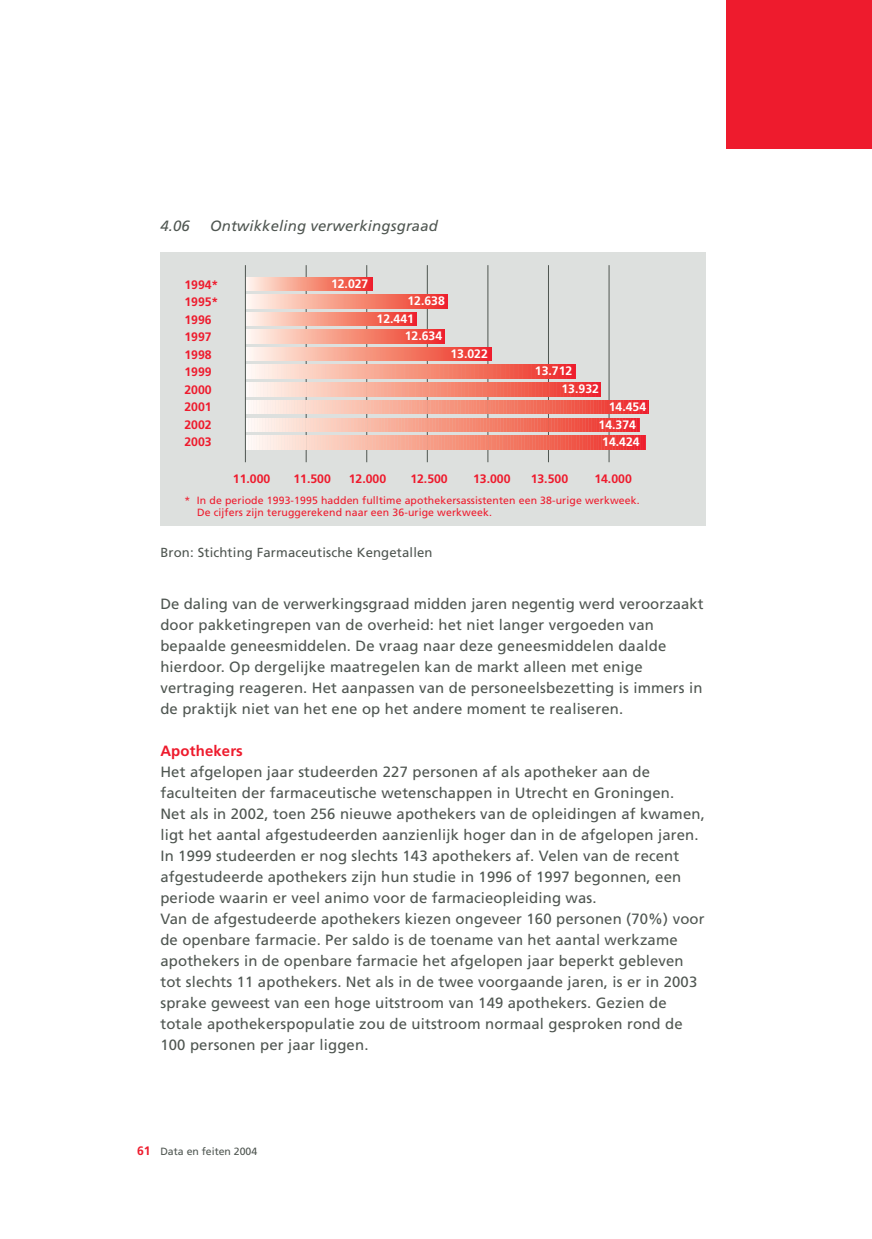
<style>
.page{position:relative;width:872px;height:1239px;background:#fff}
.page>*{position:absolute;margin:0;border:0;box-sizing:border-box;transform-origin:0 0}
.t1{font:14.88px/21px "Frutiger";letter-spacing:.01em;color:#4f5651}
.t2{font:italic 14.88px "Frutiger";letter-spacing:.01em;color:#4f5651}
.t3{font:700 14.88px "Frutiger";letter-spacing:.01em;color:#ee1b2d}
.t4{font:13.12px "Frutiger";letter-spacing:.01em;color:#4f5651}
.t5{font:700 12.25px/17.5px "Frutiger";color:#ee1b2d}
.t6{font:700 12.25px/17.5px "Frutiger";color:#fff}
.t7{font:10.5px/12.6px "Frutiger";letter-spacing:.01em;color:#ee1b2d}
.t8{font:10.5px "Frutiger";color:#4f5651}
.s1{font-weight:700;font-size:12.25px;color:#ee1b2d}
</style>
<div class="page">
<div style="left:726px;top:0;width:146px;height:149px;background:#ee1b2d"></div>
<div style="left:160px;top:252px;width:546px;height:273px;background:#dde0de"></div>
<hr style="left:306px;top:265px;width:1px;height:197px;background:#4f5651">
<hr style="left:366px;top:265px;width:1px;height:197px;background:#4f5651">
<hr style="left:427px;top:265px;width:1px;height:197px;background:#4f5651">
<hr style="left:487px;top:265px;width:1px;height:197px;background:#4f5651">
<hr style="left:548px;top:265px;width:1px;height:197px;background:#4f5651">
<hr style="left:608px;top:265px;width:1px;height:197px;background:#4f5651">
<svg style="left:246px;top:277px;width:403px;height:172px"></svg>
<hr style="left:245px;top:265px;width:1px;height:197px;background:#4f5651">
<p class="t2" style="left:160px;top:220px;width:31px">4.06</p>
<p class="t2" style="left:210px;top:220px;width:229px">Ontwikkeling verwerkingsgraad</p>
<p class="t5" style="left:184px;top:277px;width:36px">1994*<br>1995*<br>1996<br>1997<br>1998<br>1999<br>2000<br>2001<br>2002<br>2003</p>
<p class="t6" style="left:331px;top:275px;width:39px">12.027</p>
<p class="t6" style="left:376px;top:293px;width:70px;text-indent:31px">12.638<br>12.441</p>
<p class="t6" style="left:405px;top:328px;width:39px">12.634</p>
<p class="t6" style="left:450px;top:345px;width:39px">13.022</p>
<p class="t6" style="left:561px;top:363px;width:39px;line-height:18px;text-indent:-27px">13.712<br>13.932</p>
<p class="t6" style="left:608px;top:398px;width:39px">14.454</p>
<p class="t6" style="left:598px;top:417px;width:39px">14.374</p>
<p class="t6" style="left:602px;top:434px;width:39px">14.424</p>
<p class="t5" style="left:233px;top:471px;width:39px">11.000</p>
<p class="t5" style="left:293px;top:471px;width:39px">11.500</p>
<p class="t5" style="left:349px;top:471px;width:39px">12.000</p>
<p class="t5" style="left:410px;top:471px;width:39px">12.500</p>
<p class="t5" style="left:473px;top:471px;width:39px">13.000</p>
<p class="t5" style="left:530px;top:471px;width:39px">13.500</p>
<p class="t5" style="left:594px;top:471px;width:39px">14.000</p>
<p class="t7" style="left:197px;top:495px;width:444px;text-indent:-12px">* In de periode 1993-1995 hadden fulltime apothekersassistenten een 38-urige werkweek.<br>De cijfers zijn teruggerekend naar een 36-urige werkweek.</p>
<p class="t4" style="left:160px;top:547px;width:274px">Bron: Stichting Farmaceutische Kengetallen</p>
<p class="t1" style="left:160px;top:594px;width:545px">De daling van de verwerkingsgraad midden jaren negentig werd veroorzaakt door pakketingrepen van de overheid: het niet langer vergoeden van bepaalde geneesmiddelen. De vraag naar deze geneesmiddelen daalde hierdoor. Op dergelijke maatregelen kan de markt alleen met enige vertraging reageren. Het aanpassen van de personeelsbezetting is immers in de praktijk niet van het ene op het andere moment te realiseren.</p>
<p class="t3" style="left:160px;top:745px;width:84px">Apothekers</p>
<p class="t1" style="left:160px;top:762px;width:546px">Het afgelopen jaar studeerden 227 personen af als apotheker aan de faculteiten der farmaceutische wetenschappen in Utrecht en Groningen.<br>Net als in 2002, toen 256 nieuwe apothekers van de opleidingen af kwamen, ligt het aantal afgestudeerden aanzienlijk hoger dan in de afgelopen jaren.<br>In 1999 studeerden er nog slechts 143 apothekers af. Velen van de recent afgestudeerde apothekers zijn hun studie in 1996 of 1997 begonnen, een periode waarin er veel animo voor de farmacieopleiding was.<br>Van de afgestudeerde apothekers kiezen ongeveer 160 personen (70%) voor de openbare farmacie. Per saldo is de toename van het aantal werkzame apothekers in de openbare farmacie het afgelopen jaar beperkt gebleven tot slechts 11 apothekers. Net als in de twee voorgaande jaren, is er in 2003 sprake geweest van een hoge uitstroom van 149 apothekers. Gezien de totale apothekerspopulatie zou de uitstroom normaal gesproken rond de 100 personen per jaar liggen.</p>
<p class="t8" style="left:137px;top:1147px;width:122px"><span class="s1">61</span> Data en feiten 2004</p>
</div>
